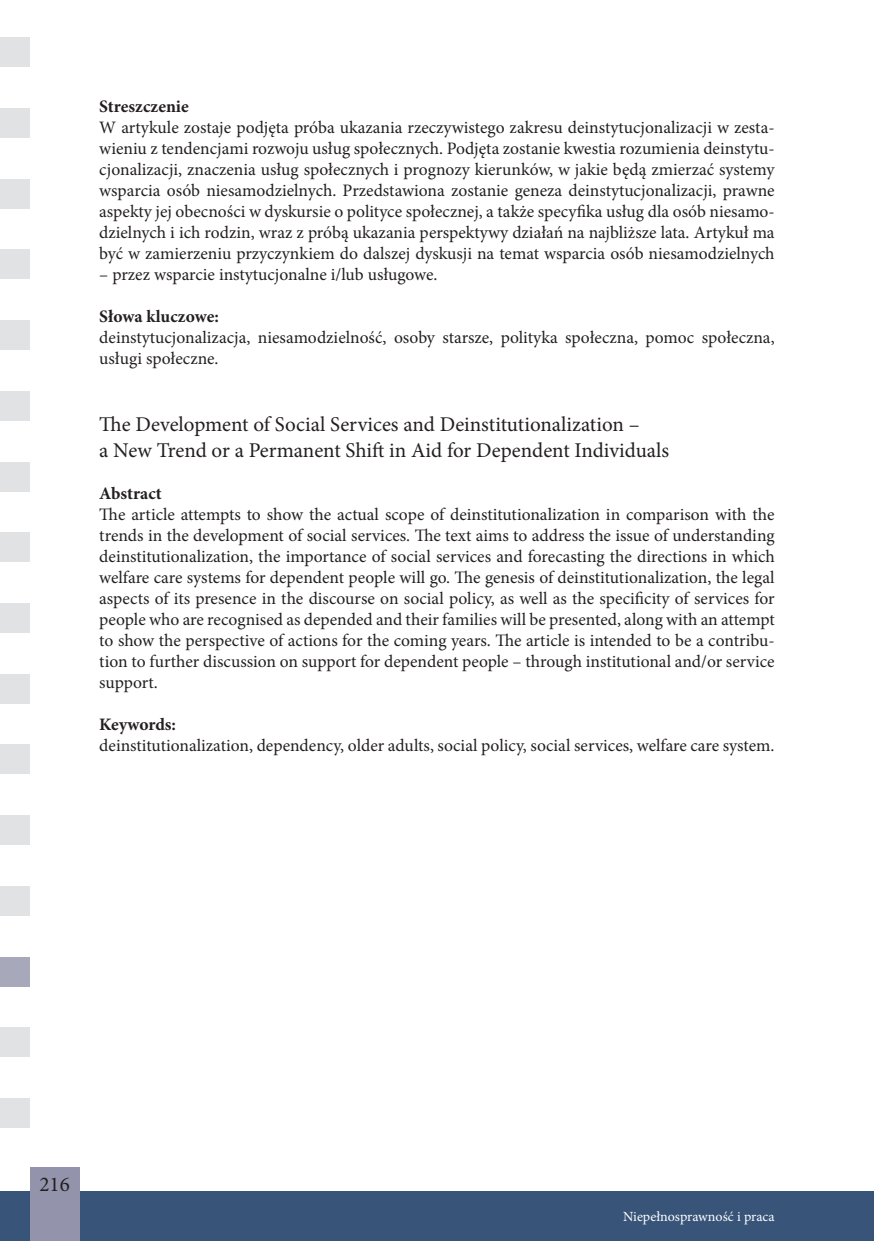
<style>
.page{position:relative;width:874px;height:1241px;background:#fff}
.page>*{position:absolute;margin:0;border:0;box-sizing:border-box;transform-origin:0 0}
.t1{font:21px/25.2px "Minion Pro";color:#231f20}
.t2{font:17.5px/21px "Minion Pro";color:#231f20;text-align:justify}
.t3{font:700 17.5px "Minion Pro";color:#231f20}
.t4{font:14px "Minion Pro";color:#fff}
</style>
<div class="page">
<div style="left:0;top:1191px;width:873px;height:49px;background:#385479"></div>
<div style="left:30px;top:1167px;width:49px;height:73px;background:#9394ac"></div>
<div style="left:0;top:37px;width:30px;height:30px;background:#e1e2e4"></div>
<div style="left:0;top:108px;width:30px;height:30px;background:#e1e2e4"></div>
<div style="left:0;top:179px;width:30px;height:29px;background:#e1e2e4"></div>
<div style="left:0;top:249px;width:30px;height:30px;background:#e1e2e4"></div>
<div style="left:0;top:320px;width:30px;height:30px;background:#e1e2e4"></div>
<div style="left:0;top:391px;width:30px;height:29px;background:#e1e2e4"></div>
<div style="left:0;top:461px;width:30px;height:30px;background:#e1e2e4"></div>
<div style="left:0;top:532px;width:30px;height:30px;background:#e1e2e4"></div>
<div style="left:0;top:603px;width:30px;height:29px;background:#e1e2e4"></div>
<div style="left:0;top:673px;width:30px;height:30px;background:#e1e2e4"></div>
<div style="left:0;top:744px;width:30px;height:30px;background:#e1e2e4"></div>
<div style="left:0;top:815px;width:30px;height:30px;background:#e1e2e4"></div>
<div style="left:0;top:885px;width:30px;height:30px;background:#e1e2e4"></div>
<div style="left:0;top:1027px;width:30px;height:30px;background:#e1e2e4"></div>
<div style="left:0;top:1098px;width:30px;height:29px;background:#e1e2e4"></div>
<div style="left:0;top:956px;width:30px;height:30px;background:#a8a8bb"></div>
<p class="t3" style="left:99px;top:94px;width:91px">Streszczenie</p>
<p class="t2" style="left:99px;top:117px;width:676px">W artykule zostaje podjęta próba ukazania rzeczywistego zakresu deinstytucjonalizacji w zesta&shy;wieniu z tendencjami rozwoju usług społecznych. Podjęta zostanie kwestia rozumienia deinstytu&shy;cjonalizacji, znaczenia usług społecznych i prognozy kierunków, w jakie będą zmierzać systemy wsparcia osób niesamodzielnych. Przedstawiona zostanie geneza deinstytucjonalizacji, prawne aspekty jej obecności w dyskursie o polityce społecznej, a także specyfika usług dla osób niesamo&shy;dzielnych i ich rodzin, wraz z próbą ukazania perspektywy działań na najbliższe lata. Artykuł ma być w zamierzeniu przyczynkiem do dalszej dyskusji na temat wsparcia osób niesamodzielnych</p>
<p class="t2" style="left:99px;top:264px;width:339px">– przez wsparcie instytucjonalne i/lub usługowe.</p>
<p class="t3" style="left:99px;top:304px;width:121px">Słowa kluczowe:</p>
<p class="t2" style="left:99px;top:327px;width:676px">deinstytucjonalizacja, niesamodzielność, osoby starsze, polityka społeczna, pomoc społeczna, usługi społeczne.</p>
<p class="t1" style="left:99px;top:412px;width:571px">The Development of Social Services and Deinstitutionalization –<br>a New Trend or a Permanent Shift in Aid for Dependent Individuals</p>
<p class="t3" style="left:99px;top:480px;width:64px">Abstract</p>
<p class="t2" style="left:99px;top:503px;width:676px">The article attempts to show the actual scope of deinstitutionalization in comparison with the trends in the development of social services. The text aims to address the issue of understanding deinstitutionalization, the importance of social services and forecasting the directions in which welfare care systems for dependent people will go. The genesis of deinstitutionalization, the legal aspects of its presence in the discourse on social policy, as well as the specificity of services for people who are recognised as depended and their families will be presented, along with an attempt to show the perspective of actions for the coming years. The article is intended to be a contribu&shy;tion to further discussion on support for dependent people – through institutional and/or service support.</p>
<p class="t3" style="left:99px;top:711px;width:78px">Keywords:</p>
<p class="t2" style="left:99px;top:734px;width:676px">deinstitutionalization, dependency, older adults, social policy, social services, welfare care system.</p>
<p class="t1" style="left:39px;top:1171px;width:32px">216</p>
<p class="t4" style="left:622px;top:1207px;width:153px">Niepełnosprawność i praca</p>
</div>
